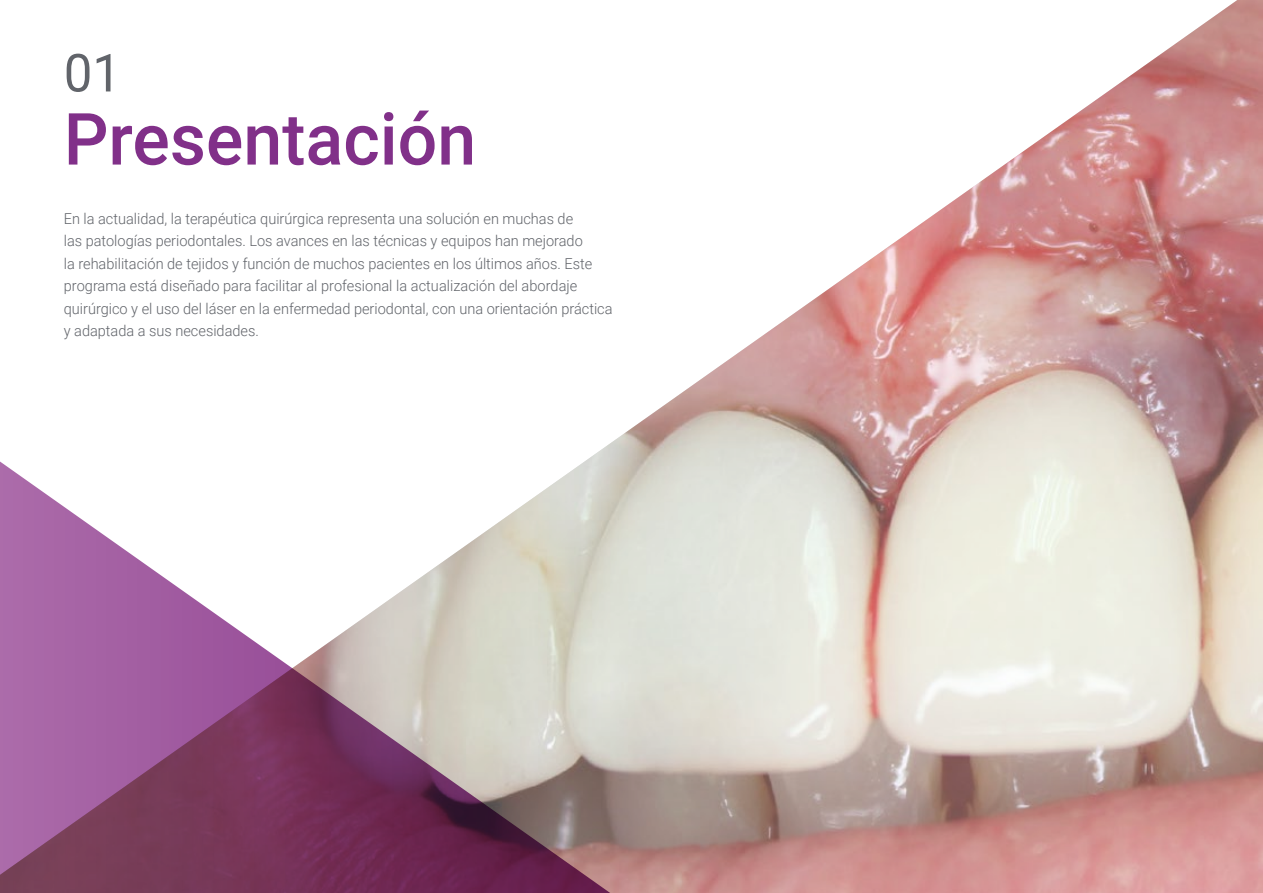
<style>
.page{position:relative;width:1263px;height:893px;background:#fff}
.page>*{position:absolute;margin:0;border:0;box-sizing:border-box;transform-origin:0 0}
.t1{font:500 72px "Roboto";color:#813089}
.t2{font:52.5px "Roboto";color:#61646a}
.t3{font:300 15px/22.5px "Roboto";color:#61646a}
</style>
<div class="page">
<img style="left:607px;top:0;width:656px;height:893px">
<svg style="left:0;top:446px;width:640px;height:447px"></svg>
<h2 class="t2" style="left:64px;top:36px;width:59px">01</h2>
<h1 class="t1" style="left:64px;top:89px;width:414px">Presentación</h1>
<p class="t3" style="left:64px;top:207px;width:550px">En la actualidad, la terapéutica quirúrgica representa una solución en muchas de<br>las patologías periodontales. Los avances en las técnicas y equipos han mejorado<br>la rehabilitación de tejidos y función de muchos pacientes en los últimos años. Este programa está diseñado para facilitar al profesional la actualización del abordaje quirúrgico y el uso del láser en la enfermedad periodontal, con una orientación práctica y adaptada a sus necesidades.</p>
</div>
